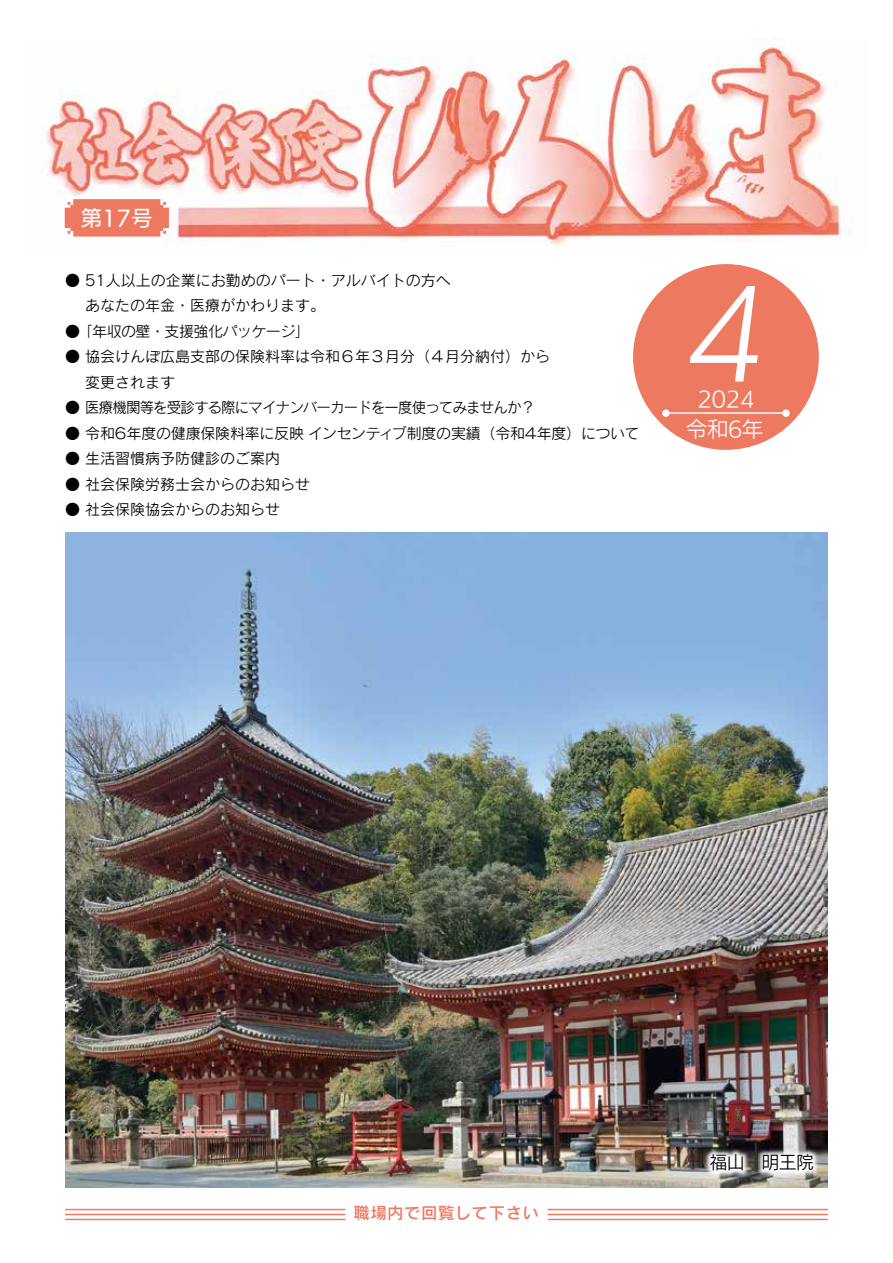
<style>
.page{position:relative;width:893px;height:1263px;background:#fff}
.page>*{position:absolute;margin:0;border:0;box-sizing:border-box;transform-origin:0 0}
.t1{font:119.1px "UD Kakugo Large Pr 6 N R";color:#fff}
.t2{font:21px/30.5px "UD Kakugo Large Pr 6 N R";color:#fff;text-align:center}
.t3{font:21px "UD Kakugo Large Pr 6 N M";color:#fff}
.t4{font:18px "Rodin Pro M";color:#000}
.t5{font:16.5px "Rodin Pro DB";letter-spacing:.025em;color:#ee7961}
.t6{font:15px/25.5px "Rodin Pro M";color:#000}
.t7{font:15px "Rodin Pro M";letter-spacing:-.055em;color:#000}
.t8{font:15px "Rodin Pro M";letter-spacing:-.035em;color:#000}
</style>
<div class="page">
<img style="left:41px;top:38px;width:805px;height:208px">
<img style="left:66px;top:533px;width:761px;height:654px">
<hr style="left:65px;top:1209px;width:280px;height:1px;background:#ee7961">
<hr style="left:65px;top:1214px;width:280px;height:1px;background:#ee7961">
<hr style="left:65px;top:1219px;width:280px;height:1px;background:#ee7961">
<hr style="left:548px;top:1209px;width:280px;height:1px;background:#ee7961">
<hr style="left:548px;top:1214px;width:280px;height:1px;background:#ee7961">
<hr style="left:548px;top:1219px;width:280px;height:1px;background:#ee7961">
<div style="left:633px;top:264px;width:186px;height:186px;background:#ee7961;border-radius:50%"></div>
<div style="left:662px;top:409px;width:8px;height:8px;background:#fff;border-radius:50%"></div>
<div style="left:782px;top:409px;width:8px;height:8px;background:#fff;border-radius:50%"></div>
<hr style="left:666px;top:412px;width:120px;height:2px;background:#fff">
<svg style="left:65px;top:199px;width:104px;height:38px;background:#ef826c"></svg>
<img style="left:652px;top:1096px;width:176px;height:125px">
<h2 class="t3" style="left:81px;top:206px;width:73px">第17号</h2>
<p class="t6" style="left:65px;top:267px;width:387px">● 51人以上の企業にお勤めのパート・アルバイトの方へ　 あなたの年金・医療がかわります。</p>
<p class="t8" style="left:65px;top:321px;width:246px">● 「年収の壁・支援強化パッケージ」</p>
<p class="t6" style="left:65px;top:343px;width:487px">● 協会けんぽ広島支部の保険料率は令和６年３月分（４月分納付）から　 変更されます</p>
<p class="t7" style="left:65px;top:398px;width:472px">● 医療機関等を受診する際にマイナンバーカードを一度使ってみませんか？</p>
<p class="t6" style="left:65px;top:420px;width:576px">● 令和６年度の健康保険料率に反映 インセンティブ制度の実績（令和４年度）について</p>
<p class="t6" style="left:65px;top:445px;width:217px">● 生活習慣病予防健診のご案内</p>
<p class="t6" style="left:65px;top:471px;width:247px">● 社会保険労務士会からのお知らせ</p>
<p class="t6" style="left:65px;top:496px;width:217px">● 社会保険協会からのお知らせ</p>
<h1 class="t1" style="left:681px;top:267px;width:108px">4</h1>
<h2 class="t2" style="left:686px;top:384px;width:79px">2024令和6年</h2>
<p class="t5" style="left:353px;top:1202px;width:187px">職場内で回覧して下さい</p>
<p class="t4" style="left:709px;top:1151px;width:106px">福山　明王院</p>
</div>
